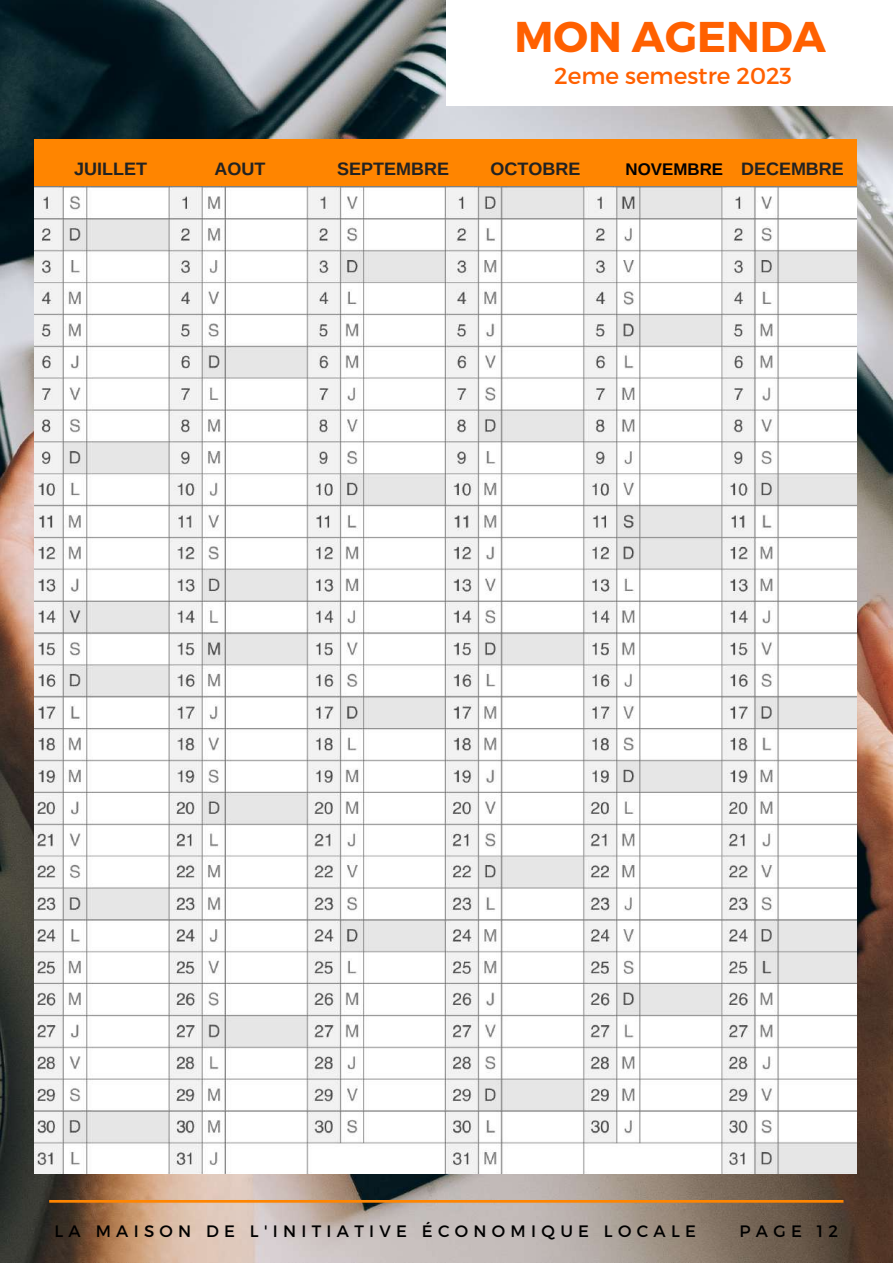
<style>
.page{position:relative;width:893px;height:1264px;background:#fff}
.page>*{position:absolute;margin:0;border:0;box-sizing:border-box;transform-origin:0 0}
.t1{font:700 42.9px "Montserrat";color:#ff6000}
.t2{font:23.1px "Montserrat";color:#ff6000}
.t3{font:700 18px "Arimo";color:#222}
.t4{font:700 16.95px "Arimo";color:#000}
.t5{font:16.5px "Montserrat";letter-spacing:.32em;color:#000}
.s1{font-size:18px;color:#222}
</style>
<div class="page">
<img style="left:0;top:0;width:892px;height:1262px">
<svg style="left:49px;top:1199px;width:794px;height:3px;background:#df882b"></svg>
<div style="left:446px;top:0;width:446px;height:105px;background:#fff"></div>
<div style="left:34px;top:139px;width:822px;height:47px;background:#ff8500"></div>
<img style="left:34px;top:186px;width:822px;height:987px">
<h1 class="t1" style="left:514px;top:9px;width:313px">MON AGENDA</h1>
<h2 class="t2" style="left:554px;top:61px;width:239px">2eme semestre 2023</h2>
<p class="t3" style="left:74px;top:158px;width:74px">JUILLET</p>
<p class="t3" style="left:214px;top:159px;width:52px">AOUT</p>
<p class="t3" style="left:337px;top:159px;width:113px">SEPTEMBRE</p>
<p class="t3" style="left:490px;top:159px;width:91px">OCTOBRE</p>
<p class="t4" style="left:625px;top:160px;width:220px">NOVEMBRE <span class="s1">DECEMBRE</span></p>
<p class="t5" style="left:54px;top:1219px;width:643px">LA MAISON DE L'INITIATIVE ÉCONOMIQUE LOCALE</p>
<p class="t5" style="left:739px;top:1219px;width:100px">PAGE 12</p>
</div>
